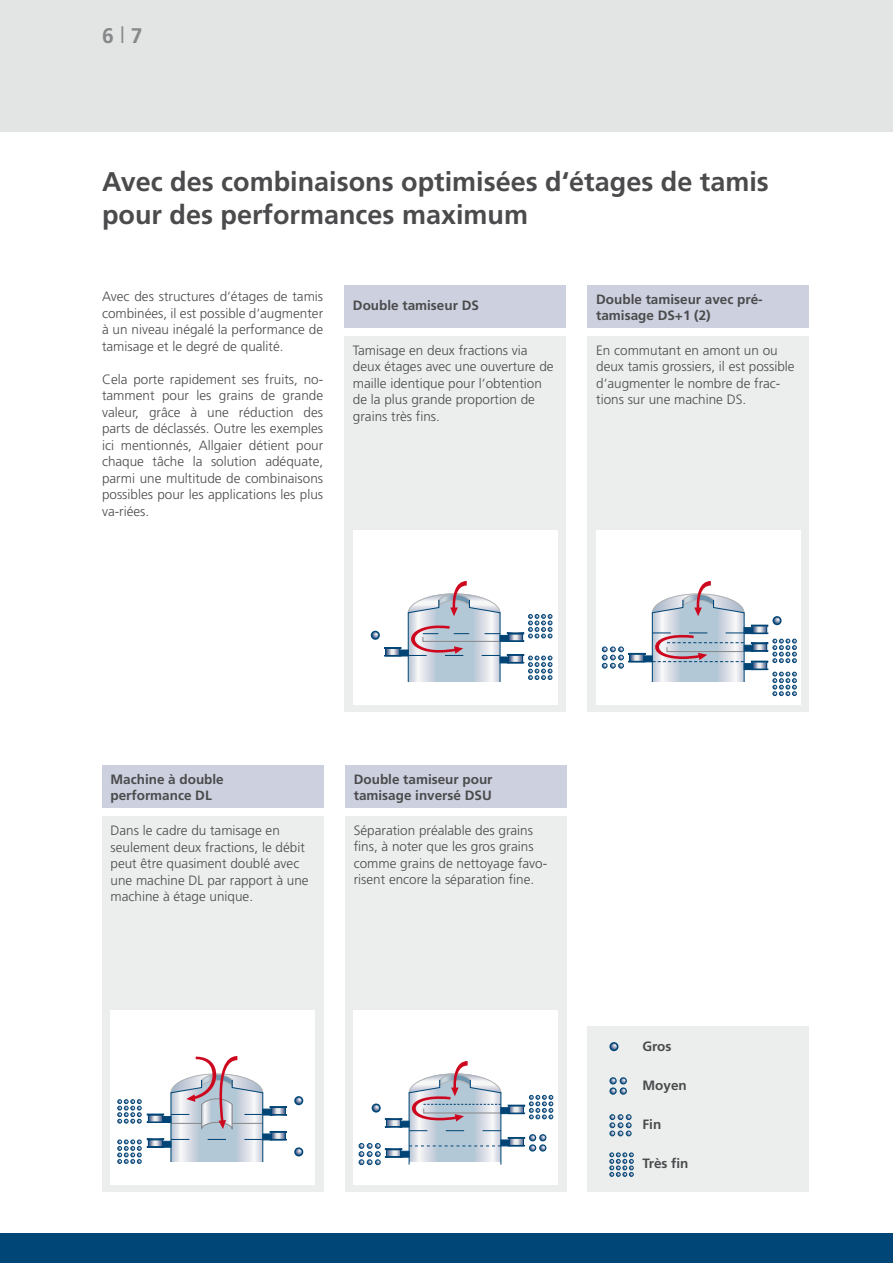
<style>
.page{position:relative;width:893px;height:1263px;background:#fff}
.page>*{position:absolute;margin:0;border:0;box-sizing:border-box;transform-origin:0 0}
.t1{font:700 27px/32.4px "Frutiger";color:#4b4b4d}
.t2{font:700 21.15px "Frutiger";color:#87888a}
.t3{font:300 13.5px/16.5px "Frutiger";color:#4b4b4d}
.t4{font:700 13.5px/16.5px "Frutiger";color:#4b4b4d}
.s1{font-weight:300;font-size:24px}
</style>
<div class="page">
<div style="left:0;top:0;width:893px;height:132px;background:#e3e4e4"></div>
<div style="left:0;top:1233px;width:893px;height:30px;background:#004777"></div>
<div style="left:344px;top:336px;width:222px;height:376px;background:#eceded"></div>
<div style="left:344px;top:285px;width:222px;height:42px;background:#cdd1df"></div>
<div style="left:353px;top:530px;width:204px;height:175px;background:#fff"></div>
<svg style="left:387px;top:650px;width:11px;height:4px"></svg>
<div style="left:385px;top:648px;width:15px;height:8px;border:1px solid #004576"></div>
<svg style="left:384px;top:647px;width:17px;height:2px"></svg>
<svg style="left:384px;top:655px;width:15px;height:1px"></svg>
<div style="left:399px;top:649px;width:10px;height:7px;background:#004576;border:1px solid #004576"></div>
<div style="left:499px;top:656px;width:10px;height:7px;background:#004576;border:1px solid #004576"></div>
<div style="left:499px;top:635px;width:10px;height:7px;background:#004576;border:1px solid #004576"></div>
<svg style="left:407px;top:581px;width:94px;height:101px"></svg>
<div style="left:588px;top:336px;width:221px;height:376px;background:#eceded"></div>
<div style="left:588px;top:285px;width:221px;height:42px;background:#cdd1df"></div>
<div style="left:102px;top:816px;width:221px;height:376px;background:#eceded"></div>
<div style="left:345px;top:816px;width:221px;height:376px;background:#eceded"></div>
<div style="left:102px;top:765px;width:221px;height:42px;background:#cdd1df"></div>
<div style="left:345px;top:765px;width:221px;height:42px;background:#cdd1df"></div>
<div style="left:596px;top:530px;width:204px;height:175px;background:#fff"></div>
<div style="left:111px;top:1010px;width:204px;height:175px;background:#fff"></div>
<div style="left:354px;top:1010px;width:204px;height:175px;background:#fff"></div>
<div style="left:744px;top:663px;width:9px;height:7px;background:#004576;border:1px solid #004576"></div>
<div style="left:744px;top:645px;width:9px;height:7px;background:#004576;border:1px solid #004576"></div>
<svg style="left:754px;top:627px;width:11px;height:5px"></svg>
<div style="left:752px;top:625px;width:15px;height:9px;border:1px solid #004576"></div>
<svg style="left:751px;top:632px;width:46px;height:64px"></svg>
<div style="left:744px;top:627px;width:9px;height:7px;background:#004576;border:1px solid #004576"></div>
<div style="left:162px;top:1141px;width:9px;height:7px;background:#004576;border:1px solid #004576"></div>
<svg style="left:273px;top:1134px;width:11px;height:4px"></svg>
<svg style="left:270px;top:1131px;width:17px;height:2px"></svg>
<svg style="left:272px;top:1139px;width:15px;height:1px"></svg>
<div style="left:262px;top:1133px;width:10px;height:7px;background:#004576;border:1px solid #004576"></div>
<svg style="left:273px;top:1109px;width:11px;height:4px"></svg>
<svg style="left:270px;top:1106px;width:17px;height:2px"></svg>
<svg style="left:272px;top:1114px;width:15px;height:1px"></svg>
<div style="left:262px;top:1108px;width:10px;height:7px;background:#004576;border:1px solid #004576"></div>
<div style="left:162px;top:1116px;width:9px;height:7px;background:#004576"></div>
<svg style="left:170px;top:1056px;width:94px;height:106px"></svg>
<div style="left:400px;top:1151px;width:10px;height:7px;background:#004576;border:1px solid #004576"></div>
<div style="left:500px;top:1139px;width:10px;height:7px;background:#004576;border:1px solid #004576"></div>
<div style="left:500px;top:1107px;width:10px;height:7px;background:#004576;border:1px solid #004576"></div>
<svg style="left:388px;top:1121px;width:11px;height:4px"></svg>
<div style="left:386px;top:1119px;width:15px;height:8px;border:1px solid #004576"></div>
<svg style="left:385px;top:1118px;width:17px;height:2px"></svg>
<svg style="left:385px;top:1126px;width:15px;height:1px"></svg>
<div style="left:400px;top:1121px;width:10px;height:6px;background:#004576;border:1px solid #004576"></div>
<svg style="left:408px;top:1061px;width:94px;height:104px"></svg>
<svg style="left:117px;top:1099px;width:47px;height:24px"></svg>
<svg style="left:117px;top:1138px;width:47px;height:26px"></svg>
<svg style="left:359px;top:1143px;width:43px;height:22px"></svg>
<svg style="left:751px;top:619px;width:29px;height:7px"></svg>
<div style="left:772px;top:616px;width:10px;height:9px;border:2px solid #004777;border-radius:50%"></div>
<div style="left:294px;top:1096px;width:9px;height:9px;border:2px solid #004777;border-radius:50%"></div>
<svg style="left:372px;top:1106px;width:8px;height:6px"></svg>
<div style="left:372px;top:1103px;width:9px;height:9px;border:2px solid #004777;border-radius:50%"></div>
<svg style="left:295px;top:1150px;width:8px;height:6px"></svg>
<div style="left:294px;top:1147px;width:9px;height:9px;border:2px solid #004777;border-radius:50%"></div>
<svg style="left:507px;top:614px;width:45px;height:28px"></svg>
<svg style="left:507px;top:654px;width:45px;height:26px"></svg>
<div style="left:371px;top:631px;width:9px;height:9px;border:2px solid #004777;border-radius:50%"></div>
<svg style="left:602px;top:581px;width:143px;height:101px"></svg>
<div style="left:588px;top:1027px;width:221px;height:165px;background:#eceded"></div>
<svg style="left:609px;top:1152px;width:25px;height:25px"></svg>
<svg style="left:609px;top:1114px;width:23px;height:22px"></svg>
<div style="left:609px;top:1077px;width:8px;height:7px;border:1px solid #004777;border-radius:50%"></div>
<div style="left:620px;top:1077px;width:7px;height:7px;border:1px solid #004777;border-radius:50%"></div>
<div style="left:609px;top:1087px;width:8px;height:8px;border:1px solid #004777;border-radius:50%"></div>
<svg style="left:610px;top:1078px;width:16px;height:16px"></svg>
<div style="left:620px;top:1087px;width:7px;height:8px;border:1px solid #004777;border-radius:50%"></div>
<div style="left:529px;top:1134px;width:7px;height:7px;border:1px solid #004777;border-radius:50%"></div>
<div style="left:539px;top:1134px;width:7px;height:7px;border:1px solid #004777;border-radius:50%"></div>
<svg style="left:508px;top:1135px;width:38px;height:16px"></svg>
<div style="left:539px;top:1144px;width:7px;height:7px;border:1px solid #004777;border-radius:50%"></div>
<div style="left:609px;top:1042px;width:9px;height:9px;border:2px solid #004777;border-radius:50%"></div>
<svg style="left:508px;top:1095px;width:45px;height:24px"></svg>
<h2 class="t2" style="left:102px;top:24px;width:42px">6<span class="s1">I</span>7</h2>
<h1 class="t1" style="left:102px;top:166px;width:668px">Avec des combinaisons optimisées d‘étages de tamis pour des performances maximum</h1>
<p class="t3" style="left:102px;top:289px;width:223px;text-align:justify">Avec des structures d‘étages de tamis combinées, il est possible d‘augmenter à un niveau inégalé la performance de tamisage et le degré de qualité.</p>
<p class="t3" style="left:102px;top:371px;width:223px;text-align:justify">Cela porte rapidement ses fruits, no&shy;tamment pour les grains de grande valeur, grâce à une réduction des parts de déclassés. Outre les exemples ici mentionnés, Allgaier détient pour chaque tâche la solution adéquate, parmi une multitude de combinaisons possibles pour les applications les plus va-riées.</p>
<p class="t4" style="left:353px;top:297px;width:128px">Double tamiseur DS</p>
<p class="t3" style="left:353px;top:342px;width:202px">Tamisage en deux fractions via deux étages avec une ouverture de maille identique pour l‘obtention de la plus grande proportion de grains très fins.</p>
<p class="t4" style="left:596px;top:291px;width:168px">Double tamiseur avec pré&shy;tamisage DS+1 (2)</p>
<p class="t3" style="left:596px;top:342px;width:200px">En commutant en amont un ou deux tamis grossiers, il est possible d‘augmenter le nombre de frac&shy;tions sur une machine DS.</p>
<p class="t4" style="left:111px;top:771px;width:115px">Machine à double performance DL</p>
<p class="t3" style="left:111px;top:822px;width:200px">Dans le cadre du tamisage en seulement deux fractions, le débit peut être quasiment doublé avec une machine DL par rapport à une machine à étage unique.</p>
<p class="t4" style="left:354px;top:771px;width:140px">Double tamiseur pour tamisage inversé DSU</p>
<p class="t3" style="left:354px;top:822px;width:195px">Séparation préalable des grains fins, à noter que les gros grains comme grains de nettoyage favo&shy;risent encore la séparation fine.</p>
<p class="t4" style="left:642px;top:1038px;width:30px">Gros</p>
<p class="t4" style="left:642px;top:1077px;width:46px">Moyen</p>
<p class="t4" style="left:642px;top:1116px;width:20px">Fin</p>
<p class="t4" style="left:642px;top:1155px;width:48px">Très fin</p>
</div>
